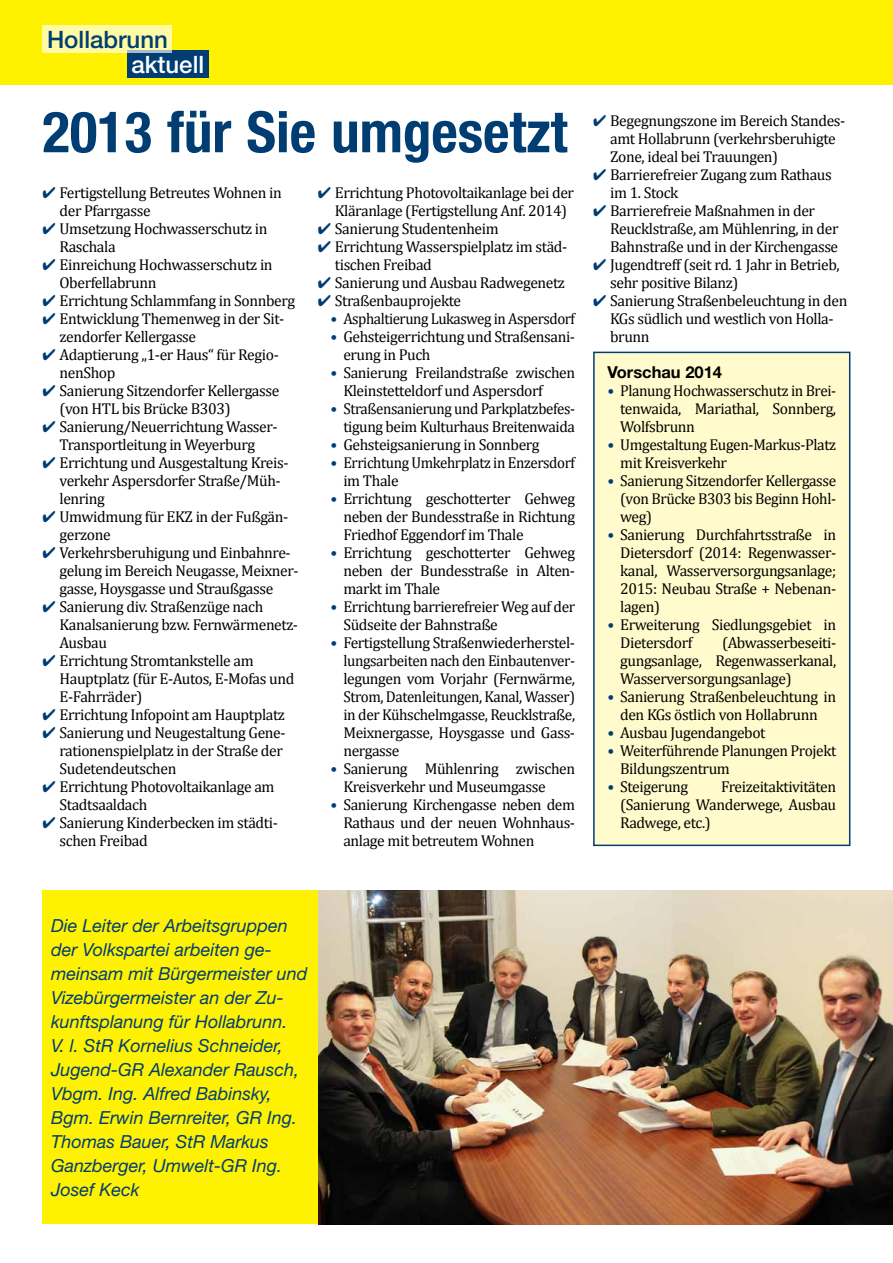
<style>
.page{position:relative;width:893px;height:1263px;background:#fff}
.page>*{position:absolute;margin:0;border:0;box-sizing:border-box;transform-origin:0 0}
.t1{font:700 condensed 57px "Helvetica Neue";color:#003d73}
.t2{font:500 24px "Helvetica Neue";color:#003d73}
.t3{font:500 24px "Helvetica Neue";color:#fff}
.t4{font:italic 18px/24px "Helvetica Neue";color:#003d73}
.t5{font:700 16.5px "Helvetica Neue";color:#000}
.t6{font:15.75px/18px "Cambria";letter-spacing:-.025em;color:#000}
.t7{font:15.75px/18px "Cambria";letter-spacing:-.025em;color:#000;text-align:right;scale:.95 1}
.t8{font:15.75px/18px "Cambria";letter-spacing:-.025em;color:#000;text-align:justify;scale:.96 1}
.s1{color:#003d73}
</style>
<div class="page">
<div style="left:0;top:0;width:893px;height:85px;background:#fff200"></div>
<div style="left:127px;top:50px;width:82px;height:28px;background:#003d73"></div>
<div style="left:594px;top:352px;width:256px;height:493px;background:#fffbcc"></div>
<div style="left:593px;top:352px;width:257px;height:494px;border:2px solid #003d73"></div>
<div style="left:43px;top:26px;width:129px;height:27px;background:#fffaa5"></div>
<img style="left:318px;top:890px;width:575px;height:334px">
<div style="left:43px;top:890px;width:275px;height:334px;background:#fff200"></div>
<h2 class="t2" style="left:47px;top:25px;width:122px">Hollabrunn</h2>
<h2 class="t3" style="left:131px;top:50px;width:74px">aktuell</h2>
<h1 class="t1" style="left:43px;top:97px;width:526px">2013 für Sie umgesetzt</h1>
<p class="t6" style="left:60px;top:184px;width:224px;text-indent:-17px"><span class="s1">✔</span> Fertigstellung Betreutes Wohnen in der Pfarrgasse</p>
<p class="t6" style="left:60px;top:220px;width:210px;text-indent:-17px"><span class="s1">✔</span> Umsetzung Hochwasserschutz in<br>Raschala</p>
<p class="t6" style="left:60px;top:256px;width:215px;text-indent:-17px"><span class="s1">✔</span> Einreichung Hochwasserschutz in<br>Oberfellabrunn</p>
<p class="t6" style="left:43px;top:292px;width:254px"><span class="s1">✔</span> Errichtung Schlammfang in Sonnberg</p>
<p class="t6" style="left:60px;top:310px;width:226px;text-indent:-17px"><span class="s1">✔</span> Entwicklung Themenweg in der Sit&shy;zendorfer Kellergasse</p>
<p class="t6" style="left:60px;top:346px;width:221px;text-indent:-17px"><span class="s1">✔</span> Adaptierung „1-er Haus“ für Regio&shy;nenShop</p>
<p class="t6" style="left:60px;top:382px;width:221px;text-indent:-17px"><span class="s1">✔</span> Sanierung Sitzendorfer Kellergasse (von HTL bis Brücke B303)</p>
<p class="t6" style="left:43px;top:418px;width:237px;text-align:center"><span class="s1">✔</span> Sanierung/Neuerrichtung Wasser-<br>Transportleitung in Weyerburg</p>
<p class="t6" style="left:60px;top:454px;width:231px;text-indent:-17px"><span class="s1">✔</span> Errichtung und Ausgestaltung Kreis&shy;verkehr Aspersdorfer Straße/Müh&shy;lenring</p>
<p class="t6" style="left:60px;top:508px;width:230px;text-indent:-17px"><span class="s1">✔</span> Umwidmung für EKZ in der Fußgän&shy;gerzone</p>
<p class="t6" style="left:60px;top:544px;width:241px;text-indent:-17px"><span class="s1">✔</span> Verkehrsberuhigung und Einbahnre&shy;gelung im Bereich Neugasse, Meixner&shy;gasse, Hoysgasse und Straußgasse</p>
<p class="t6" style="left:60px;top:598px;width:240px;text-indent:-17px"><span class="s1">✔</span> Sanierung div. Straßenzüge nach<br>Kanalsanierung bzw. Fernwärmenetz-<br>Ausbau</p>
<p class="t6" style="left:60px;top:652px;width:236px;text-indent:-17px"><span class="s1">✔</span> Errichtung Stromtankstelle am<br>Hauptplatz (für E-Autos, E-Mofas und<br>E-Fahrräder)</p>
<p class="t6" style="left:43px;top:706px;width:244px"><span class="s1">✔</span> Errichtung Infopoint am Hauptplatz</p>
<p class="t6" style="left:60px;top:724px;width:228px;text-indent:-17px"><span class="s1">✔</span> Sanierung und Neugestaltung Gene&shy;rationenspielplatz in der Straße der<br>Sudetendeutschen</p>
<p class="t6" style="left:60px;top:778px;width:217px;text-indent:-17px"><span class="s1">✔</span> Errichtung Photovoltaikanlage am<br>Stadtsaaldach</p>
<p class="t6" style="left:60px;top:814px;width:220px;text-indent:-17px"><span class="s1">✔</span> Sanierung Kinderbecken im städti&shy;schen Freibad</p>
<p class="t6" style="left:335px;top:184px;width:241px;text-indent:-17px"><span class="s1">✔</span> Errichtung Photovoltaikanlage bei der<br>Kläranlage (Fertigstellung Anf. 2014)</p>
<p class="t6" style="left:318px;top:220px;width:182px"><span class="s1">✔</span> Sanierung Studentenheim</p>
<p class="t6" style="left:335px;top:238px;width:234px;text-indent:-17px"><span class="s1">✔</span> Errichtung Wasserspielplatz im städ&shy;tischen Freibad</p>
<p class="t6" style="left:318px;top:274px;width:249px"><span class="s1">✔</span> Sanierung und Ausbau Radwegenetz</p>
<p class="t6" style="left:318px;top:292px;width:145px"><span class="s1">✔</span> Straßenbauprojekte</p>
<p class="t7" style="left:331px;top:310px;width:259px"><span class="s1">•</span> Asphaltierung Lukasweg in Aspersdorf</p>
<p class="t6" style="left:343px;top:328px;width:233px;text-indent:-13px"><span class="s1">•</span> Gehsteigerrichtung und Straßensani&shy;erung in Puch</p>
<p class="t6" style="left:343px;top:364px;width:233px;text-indent:-13px"><span class="s1">•</span> Sanierung Freilandstraße zwischen<br>Kleinstetteldorf und Aspersdorf</p>
<p class="t7" style="left:331px;top:400px;width:259px"><span class="s1">•</span> Straßensanierung und Parkplatzbefes&shy;tigung beim Kulturhaus Breitenwaida</p>
<p class="t6" style="left:331px;top:436px;width:211px"><span class="s1">•</span> Gehsteigsanierung in Sonnberg</p>
<p class="t7" style="left:343px;top:454px;width:246px;text-align:left;text-indent:-13px"><span class="s1">•</span> Errichtung Umkehrplatz in Enzersdorf im Thale</p>
<p class="t6" style="left:343px;top:490px;width:233px;text-align:justify;text-indent:-13px"><span class="s1">•</span> Errichtung geschotterter Gehweg neben der Bundesstraße in Richtung Friedhof Eggendorf im Thale</p>
<p class="t6" style="left:343px;top:544px;width:233px;text-align:justify;text-indent:-13px"><span class="s1">•</span> Errichtung geschotterter Gehweg neben der Bundesstraße in Alten&shy;markt im Thale</p>
<p class="t6" style="left:343px;top:598px;width:233px;text-indent:-13px"><span class="s1">•</span> Errichtung barrierefreier Weg auf der<br>Südseite der Bahnstraße</p>
<p class="t6" style="left:343px;top:634px;width:233px;text-align:justify;text-indent:-13px"><span class="s1">•</span> Fertigstellung Straßenwiederherstel&shy;lungsarbeiten nach den Einbautenver&shy;legungen vom Vorjahr (Fernwärme, Strom, Datenleitungen, Kanal, Wasser) in der Kühschelmgasse, Reucklstraße, Meixnergasse, Hoysgasse und Gass&shy;nergasse</p>
<p class="t6" style="left:343px;top:760px;width:233px;text-indent:-13px"><span class="s1">•</span> Sanierung Mühlenring zwischen<br>Kreisverkehr und Museumgasse</p>
<p class="t6" style="left:343px;top:796px;width:233px;text-align:justify;text-indent:-13px"><span class="s1">•</span> Sanierung Kirchengasse neben dem Rathaus und der neuen Wohnhaus&shy;anlage mit betreutem Wohnen</p>
<p class="t6" style="left:610px;top:112px;width:237px;text-indent:-17px"><span class="s1">✔</span> Begegnungszone im Bereich Standes&shy;amt Hollabrunn (verkehrsberuhigte<br>Zone, ideal bei Trauungen)</p>
<p class="t6" style="left:610px;top:166px;width:223px;text-indent:-17px"><span class="s1">✔</span> Barrierefreier Zugang zum Rathaus im 1. Stock</p>
<p class="t6" style="left:610px;top:202px;width:230px;text-indent:-17px"><span class="s1">✔</span> Barrierefreie Maßnahmen in der<br>Reucklstraße, am Mühlenring, in der<br>Bahnstraße und in der Kirchengasse</p>
<p class="t6" style="left:610px;top:256px;width:231px;text-indent:-17px"><span class="s1">✔</span> Jugendtreff (seit rd. 1 Jahr in Betrieb, sehr positive Bilanz)</p>
<p class="t6" style="left:610px;top:292px;width:239px;text-indent:-17px"><span class="s1">✔</span> Sanierung Straßenbeleuchtung in den<br>KGs südlich und westlich von Holla&shy;brunn</p>
<p class="t5" style="left:607px;top:362px;width:116px">Vorschau 2014</p>
<p class="t8" style="left:620px;top:382px;width:227px;text-indent:-13px"><span class="s1">•</span> Planung Hochwasserschutz in Brei&shy;tenwaida, Mariathal, Sonnberg, Wolfsbrunn</p>
<p class="t6" style="left:620px;top:436px;width:217px;text-indent:-13px"><span class="s1">•</span> Umgestaltung Eugen-Markus-Platz mit Kreisverkehr</p>
<p class="t6" style="left:620px;top:472px;width:218px;text-align:justify;text-indent:-13px"><span class="s1">•</span> Sanierung Sitzendorfer Kellergasse (von Brücke B303 bis Beginn Hohl&shy;weg)</p>
<p class="t6" style="left:620px;top:526px;width:218px;text-align:justify;text-indent:-13px"><span class="s1">•</span> Sanierung Durchfahrtsstraße in Dietersdorf (2014: Regenwasser&shy;kanal, Wasserversorgungsanlage; 2015: Neubau Straße + Nebenan&shy;lagen)</p>
<p class="t6" style="left:620px;top:616px;width:218px;text-indent:-13px"><span class="s1">•</span> Erweiterung Siedlungsgebiet in<br>Dietersdorf</p>
<p class="t6" style="left:620px;top:634px;width:218px;text-align:justify;text-indent:102px">(Abwasserbeseiti&shy;gungsanlage, Regenwasserkanal, Wasserversorgungsanlage)</p>
<p class="t6" style="left:607px;top:688px;width:230px;text-align:center"><span class="s1">•</span> Sanierung Straßenbeleuchtung in den KGs östlich von Hollabrunn</p>
<p class="t6" style="left:607px;top:724px;width:160px"><span class="s1">•</span> Ausbau Jugendangebot</p>
<p class="t6" style="left:620px;top:742px;width:218px;text-indent:-13px"><span class="s1">•</span> Weiterführende Planungen Projekt<br>Bildungszentrum</p>
<p class="t6" style="left:607px;top:778px;width:82px"><span class="s1">•</span> Steigerung</p>
<p class="t6" style="left:620px;top:778px;width:218px;text-align:justify;text-indent:101px">Freizeitaktivitäten (Sanierung Wanderwege, Ausbau Radwege, etc.)</p>
<p class="t4" style="left:51px;top:914px;width:258px">Die Leiter der Arbeitsgruppen der Volkspartei arbeiten ge&shy;meinsam mit Bürgermeister und<br>Vizebürgermeister an der Zu&shy;kunftsplanung für Hollabrunn.<br>V. l. StR Kornelius Schneider,<br>Jugend-GR Alexander Rausch,<br>Vbgm. Ing. Alfred Babinsky,<br>Bgm. Erwin Bernreiter, GR Ing.<br>Thomas Bauer, StR Markus<br>Ganzberger, Umwelt-GR Ing.<br>Josef Keck</p>
</div>
